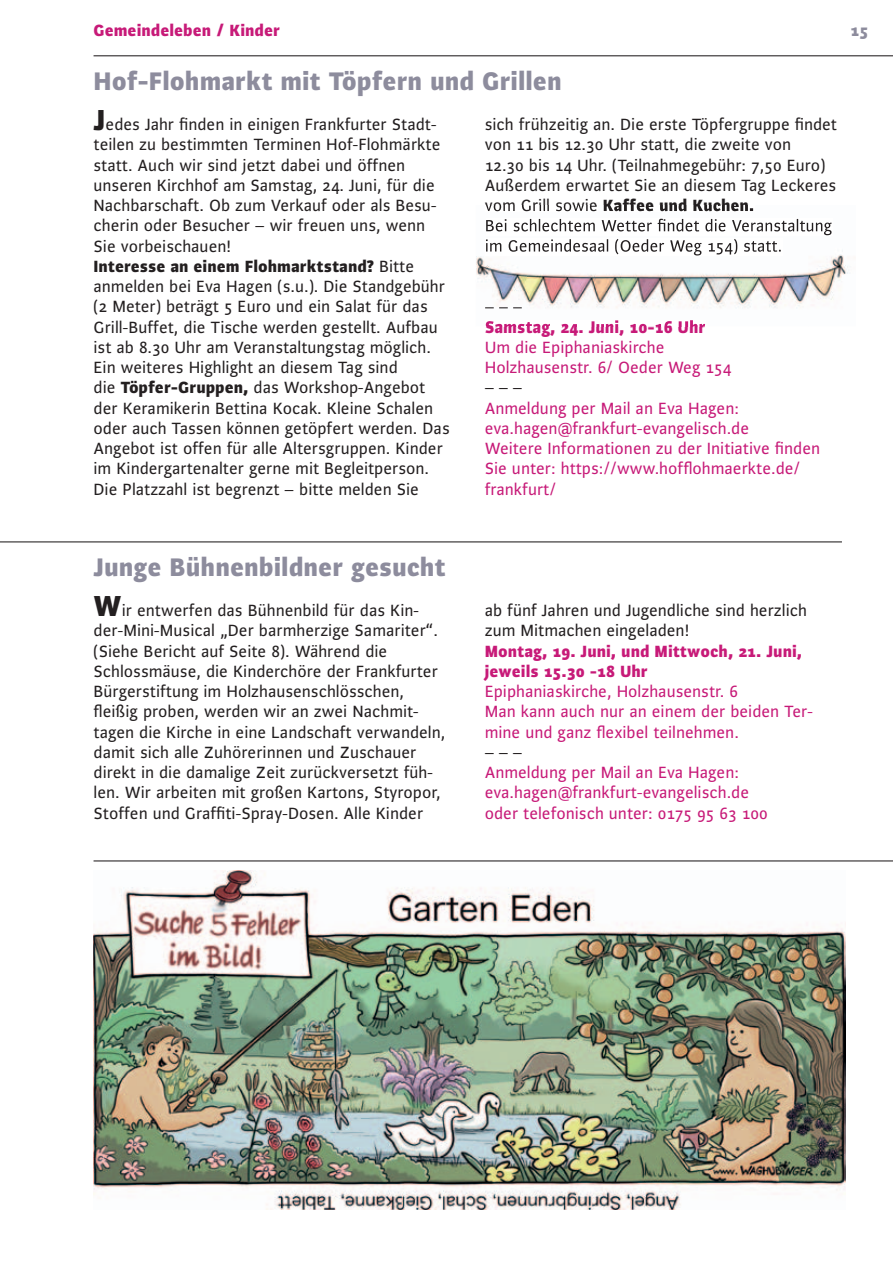
<style>
.page{position:relative;width:893px;height:1263px;background:#fff}
.page>*{position:absolute;margin:0;border:0;box-sizing:border-box;transform-origin:0 0}
.t1{font:800 27px "Alibi";color:#8d8c9d}
.t2{font:17.25px/20.2px "Alibi Roman Os F";color:#231f20}
.t3{font:17.25px/20.2px "Alibi Roman Os F";color:#c71a78}
.t4{font:800 17.25px/20.2px "Alibi";color:#c71a78}
.t5{font:800 17.25px "Alibi";color:#231f20}
.t6{font:800 17.25px "Alibi";color:#8d8c9d}
.s1{font-family:"Alibi";font-weight:800;font-size:30.75px}
.s2{font-family:"Alibi Roman Os F";font-weight:400}
.s3{font-family:"Alibi";font-weight:800}
</style>
<div class="page">
<hr style="left:94px;top:55px;width:799px;height:1px;background:#231f20">
<hr style="left:0;top:541px;width:842px;height:1px;background:#231f20">
<hr style="left:94px;top:860px;width:799px;height:1px;background:#231f20">
<img style="left:93px;top:870px;width:753px;height:339px">
<img style="left:476px;top:205px;width:373px;height:121px">
<img style="left:485px;top:205px;width:113px;height:6px">
<img style="left:604px;top:205px;width:150px;height:6px">
<img style="left:486px;top:219px;width:346px;height:16px">
<img style="left:486px;top:239px;width:296px;height:16px">
<img style="left:485px;top:307px;width:37px;height:1px">
<img style="left:486px;top:320px;width:219px;height:6px">
<p class="t4" style="left:94px;top:20px;width:188px">Gemeindeleben / Kinder</p>
<p class="t6" style="left:850px;top:19px;width:19px">15</p>
<h1 class="t1" style="left:94px;top:63px;width:470px">Hof-Flohmarkt mit Töpfern und Grillen</h1>
<p class="t2" style="left:94px;top:114px;width:348px"><span class="s1">J</span>edes Jahr finden in einigen Frankfurter Stadt&shy;teilen zu bestimmten Terminen Hof-Flohmärkte statt. Auch wir sind jetzt dabei und öffnen unseren Kirchhof am Samstag, 24. Juni, für die Nachbarschaft. Ob zum Verkauf oder als Besu&shy;cherin oder Besucher – wir freuen uns, wenn Sie vorbeischauen!</p>
<p class="t5" style="left:94px;top:255px;width:322px">Interesse an einem Flohmarktstand? <span class="s2">Bitte</span></p>
<p class="t2" style="left:94px;top:276px;width:358px">anmelden bei Eva Hagen (s.u.). Die Standgebühr (2 Meter) beträgt 5 Euro und ein Salat für das Grill-Buffet, die Tische werden gestellt. Aufbau ist ab 8.30 Uhr am Veranstaltungstag möglich.<br>Ein weiteres Highlight an diesem Tag sind<br>die <span class="s3">Töpfer-Gruppen,</span> das Workshop-Angebot der Keramikerin Bettina Kocak. Kleine Schalen oder auch Tassen können getöpfert werden. Das Angebot ist offen für alle Altersgruppen. Kinder im Kindergartenalter gerne mit Begleitperson.<br>Die Platzzahl ist begrenzt – bitte melden Sie</p>
<h1 class="t1" style="left:94px;top:549px;width:354px">Junge Bühnenbildner gesucht</h1>
<p class="t2" style="left:94px;top:600px;width:353px"><span class="s1">W</span>ir entwerfen das Bühnenbild für das Kin&shy;der-Mini-Musical „Der barmherzige Samariter“. (Siehe Bericht auf Seite 8). Während die Schlossmäuse, die Kinderchöre der Frankfurter Bürgerstiftung im Holzhausenschlösschen, fleißig proben, werden wir an zwei Nachmit&shy;tagen die Kirche in eine Landschaft verwandeln, damit sich alle Zuhörerinnen und Zuschauer direkt in die damalige Zeit zurückversetzt füh&shy;len. Wir arbeiten mit großen Kartons, Styropor, Stoffen und Graffiti-Spray-Dosen. Alle Kinder</p>
<p class="t2" style="left:485px;top:114px;width:354px">sich frühzeitig an. Die erste Töpfergruppe findet von 11 bis 12.30 Uhr statt, die zweite von<br>12.30 bis 14 Uhr. (Teilnahmegebühr: 7,50 Euro)<br>Außerdem erwartet Sie an diesem Tag Leckeres</p>
<p class="t5" style="left:485px;top:194px;width:271px"><span class="s2">vom Grill sowie</span> Kaffee und Kuchen.</p>
<p class="t4" style="left:485px;top:316px;width:222px">Samstag, 24. Juni, 10-16 Uhr</p>
<p class="t3" style="left:485px;top:336px;width:248px">Um die Epiphaniaskirche<br>Holzhausenstr. 6/ Oeder Weg 154</p>
<p class="t2" style="left:485px;top:377px;width:39px">–––</p>
<p class="t3" style="left:485px;top:397px;width:337px">Anmeldung per Mail an Eva Hagen: eva.hagen@frankfurt-evangelisch.de<br>Weitere Informationen zu der Initiative finden Sie unter: https://www.hofflohmaerkte.de/ frankfurt/</p>
<p class="t2" style="left:485px;top:600px;width:324px">ab fünf Jahren und Jugendliche sind herzlich zum Mitmachen eingeladen!</p>
<p class="t4" style="left:485px;top:640px;width:319px">Montag, 19. Juni, und Mittwoch, 21. Juni, jeweils 15.30 -18 Uhr</p>
<p class="t3" style="left:485px;top:681px;width:330px">Epiphaniaskirche, Holzhausenstr. 6<br>Man kann auch nur an einem der beiden Ter&shy;mine und ganz flexibel teilnehmen.</p>
<p class="t2" style="left:485px;top:741px;width:39px">–––</p>
<p class="t3" style="left:485px;top:762px;width:284px">Anmeldung per Mail an Eva Hagen: eva.hagen@frankfurt-evangelisch.de oder telefonisch unter: 0175 95 63 100</p>
</div>
